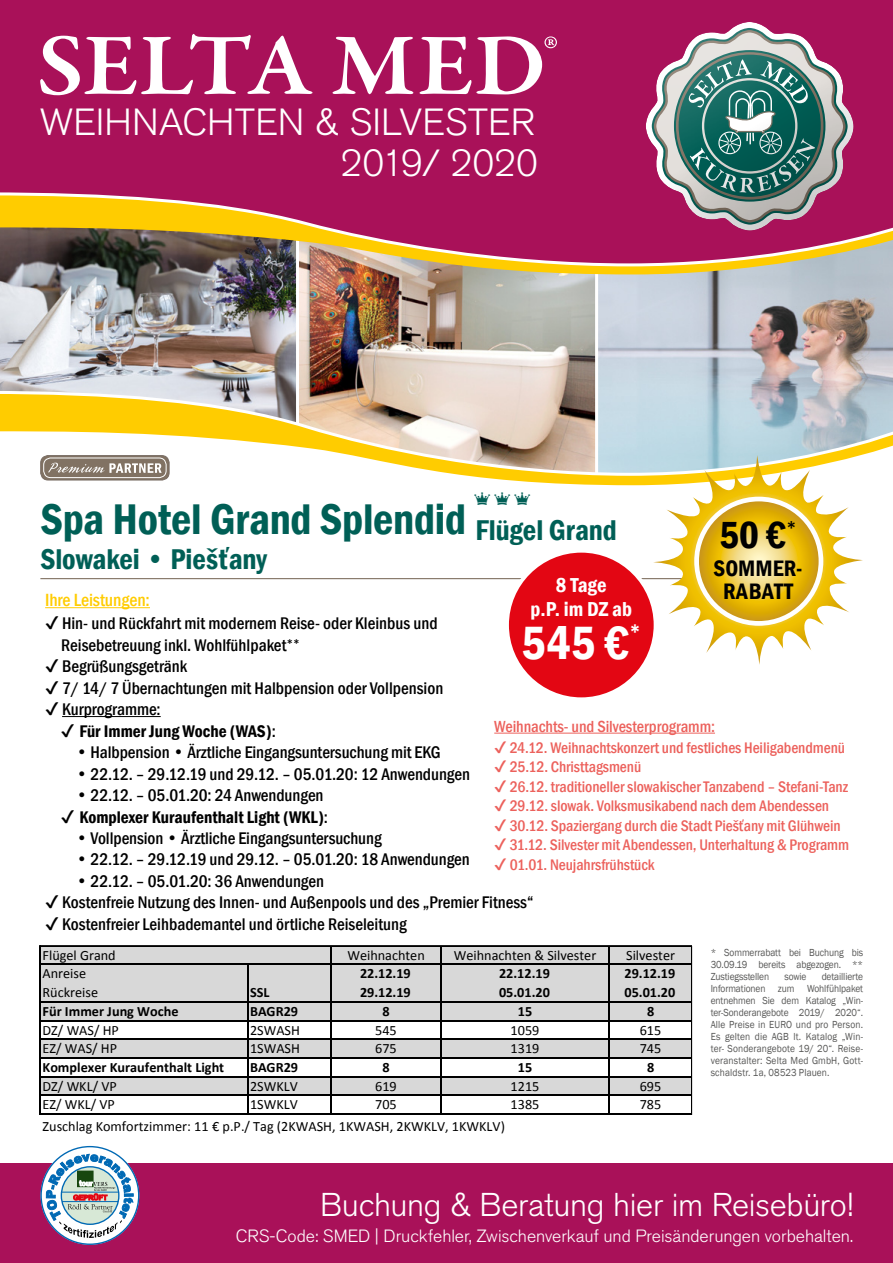
<style>
.page{position:relative;width:893px;height:1263px;background:#fff}
.page>*{position:absolute;margin:0;border:0;box-sizing:border-box;transform-origin:0 0}
.t1{font:600 condensed 48px "Franklin Gothic";color:#fff}
.t2{font:600 condensed 44.1px "Franklin Gothic";letter-spacing:-.005em;color:#005f56}
.t3{font:600 condensed 38.85px "Franklin Gothic";color:#000}
.t4{font:300 37.5px/40.5px "Akzidenz Grotesk BQ";letter-spacing:.005em;color:#fff;text-align:right}
.t5{font:300 32.7px "Akzidenz Grotesk BQ";letter-spacing:-.01em;color:#fff}
.t6{font:600 condensed 29.4px "Franklin Gothic";letter-spacing:-.005em;color:#005f56}
.t7{font:600 condensed 22.95px/23px "Franklin Gothic";color:#000;text-align:center}
.t8{font:600 condensed 20.7px/24.5px "Franklin Gothic";color:#fff;text-align:center}
.t9{font:500 condensed 18.15px "Franklin Gothic";letter-spacing:-.005em;color:#fc0}
.t10{font:300 17.7px "Akzidenz Grotesk BQ";letter-spacing:-.005em;color:#fff}
.t11{font:500 condensed 17.4px/21.5px "Franklin Gothic";color:#000}
.t12{font:600 condensed 17.4px "Franklin Gothic";color:#000}
.t13{font:500 condensed 16.5px "Franklin Gothic";letter-spacing:-.005em;color:#ec615c}
.t14{font:16.2px "Monarchbats";color:#005f56}
.t15{font:500 condensed 15.75px "Franklin Gothic";letter-spacing:-.005em;color:#ec615c}
.t16{font:14.25px/18.8px "Calibri";color:#000}
.t17{font:700 14.25px/18.8px "Calibri";color:#000}
.t18{font:10.5px/12px "Franklin Gothic";letter-spacing:-.01em;color:#575756;text-align:justify;scale:.9 1}
.s1{font-weight:500}
</style>
<div class="page">
<div style="left:0;top:1163px;width:893px;height:100px;background:#a91159"></div>
<div style="left:0;top:0;width:893px;height:300px;background:#a91159"></div>
<svg style="left:40px;top:34px;width:272px;height:61px"></svg>
<svg style="left:333px;top:37px;width:80px;height:57px"></svg>
<svg style="left:420px;top:36px;width:137px;height:58px"></svg>
<div style="left:619px;top:21px;width:259px;height:174px;background:#fff;opacity:.75"></div>
<div style="left:619px;top:49px;width:259px;height:184px;background:#000;opacity:.75"></div>
<svg style="left:41px;top:1146px;width:98px;height:99px"></svg>
<svg style="left:46px;top:1153px;width:88px;height:85px;background:#abbac7"></svg>
<img style="left:598px;top:274px;width:295px;height:115px">
<img style="left:0;top:274px;width:296px;height:115px">
<img style="left:299px;top:274px;width:296px;height:115px">
<hr style="left:296px;top:239px;width:3px;height:204px;background:#fff">
<hr style="left:595px;top:272px;width:3px;height:221px;background:#fff">
<img style="left:0;top:268px;width:893px;height:6px">
<svg style="left:0;top:191px;width:893px;height:77px"></svg>
<svg style="left:41px;top:477px;width:612px;height:8px"></svg>
<svg style="left:0;top:389px;width:893px;height:88px"></svg>
<hr style="left:40px;top:578px;width:644px;height:1px;background:#817263">
<div style="left:41px;top:946px;width:651px;height:75px;background:#d8d8d8"></div>
<div style="left:41px;top:1039px;width:651px;height:19px;background:#d8d8d8"></div>
<div style="left:41px;top:1076px;width:651px;height:19px;background:#d8d8d8"></div>
<hr style="left:39px;top:945px;width:2px;height:169px;background:#000">
<hr style="left:330px;top:946px;width:1px;height:168px;background:#000">
<hr style="left:440px;top:946px;width:1px;height:168px;background:#000">
<hr style="left:608px;top:946px;width:1px;height:168px;background:#000">
<hr style="left:691px;top:946px;width:1px;height:168px;background:#000">
<hr style="left:247px;top:965px;width:1px;height:149px;background:#000">
<hr style="left:41px;top:945px;width:651px;height:1px;background:#000">
<hr style="left:41px;top:964px;width:651px;height:1px;background:#000">
<hr style="left:41px;top:1001px;width:651px;height:1px;background:#000">
<hr style="left:41px;top:1020px;width:651px;height:1px;background:#000">
<hr style="left:41px;top:1038px;width:651px;height:2px;background:#000">
<hr style="left:41px;top:1057px;width:651px;height:1px;background:#000">
<hr style="left:41px;top:1076px;width:651px;height:1px;background:#000">
<hr style="left:41px;top:1095px;width:651px;height:1px;background:#000">
<hr style="left:41px;top:1113px;width:651px;height:1px;background:#000">
<div style="left:507px;top:551px;width:149px;height:148px;background:#e30613;border-radius:50%"></div>
<div style="left:505px;top:549px;width:153px;height:152px;border:4px solid #fff;border-radius:50%"></div>
<svg style="left:653px;top:455px;width:210px;height:210px"></svg>
<div style="left:694px;top:497px;width:129px;height:129px;background:#fff;border-radius:50%"></div>
<svg style="left:699px;top:501px;width:120px;height:120px;background:#e6bd33"></svg>
<hr style="left:45px;top:607px;width:105px;height:1px;background:#fc0">
<hr style="left:62px;top:716px;width:99px;height:1px;background:#000">
<hr style="left:494px;top:733px;width:221px;height:1px;background:#ec615c">
<h3 class="t4" style="left:40px;top:103px;width:499px">WEIHNACHTEN &amp; SILVESTER<br>2019/ 2020</h3>
<p class="t14" style="left:474px;top:490px;width:56px">E E E</p>
<h2 class="t2" style="left:40px;top:490px;width:427px">Spa Hotel Grand Splendid</h2>
<h3 class="t6" style="left:475px;top:511px;width:143px">Flügel Grand</h3>
<h3 class="t3" style="left:719px;top:509px;width:79px">50 €<sup>*</sup></h3>
<h3 class="t7" style="left:714px;top:557px;width:90px">Sommer-<br>RABATT</h3>
<h3 class="t6" style="left:40px;top:540px;width:228px">Slowakei • Piešťany</h3>
<p class="t8" style="left:530px;top:572px;width:103px">8 Tage<br>p.P. im DZ ab</p>
<h1 class="t1" style="left:522px;top:611px;width:121px">545 €<sup>*</sup></h1>
<p class="t9" style="left:45px;top:588px;width:106px">Ihre Leistungen:</p>
<p class="t11" style="left:61px;top:613px;width:378px;text-indent:-16px">✔ Hin- und Rückfahrt mit modernem Reise- oder Kleinbus und<br>Reisebetreuung inkl. Wohlfühlpaket<sup>**</sup></p>
<p class="t11" style="left:45px;top:656px;width:143px">✔ Begrüßungsgetränk</p>
<p class="t11" style="left:45px;top:677px;width:400px">✔ 7/ 14/ 7 Übernachtungen mit Halbpension oder Vollpension</p>
<p class="t11" style="left:45px;top:699px;width:117px">✔ Kurprogramme:</p>
<p class="t12" style="left:61px;top:719px;width:216px">✔ Für Immer Jung Woche (WAS)<span class="s1">:</span></p>
<p class="t11" style="left:76px;top:741px;width:366px">• Halbpension • Ärztliche Eingangsuntersuchung mit EKG</p>
<p class="t11" style="left:76px;top:763px;width:396px">• 22.12. – 29.12.19 und 29.12. – 05.01.20: 12 Anwendungen</p>
<p class="t11" style="left:76px;top:784px;width:249px">• 22.12. – 05.01.20: 24 Anwendungen</p>
<p class="t12" style="left:61px;top:805px;width:269px">✔ Komplexer Kuraufenthalt Light (WKL)<span class="s1">:</span></p>
<p class="t11" style="left:76px;top:827px;width:307px">• Vollpension • Ärztliche Eingangsuntersuchung</p>
<p class="t11" style="left:76px;top:849px;width:395px">• 22.12. – 29.12.19 und 29.12. – 05.01.20: 18 Anwendungen</p>
<p class="t11" style="left:76px;top:870px;width:250px">• 22.12. – 05.01.20: 36 Anwendungen</p>
<p class="t11" style="left:45px;top:892px;width:490px">✔ Kostenfreie Nutzung des Innen- und Außenpools und des „Premier Fitness“</p>
<p class="t11" style="left:45px;top:913px;width:363px">✔ Kostenfreier Leihbademantel und örtliche Reiseleitung</p>
<p class="t13" style="left:494px;top:715px;width:222px">Weihnachts- und Silvesterprogramm:</p>
<p class="t15" style="left:494px;top:737px;width:352px">✔ 24.12. Weihnachtskonzert und festliches Heiligabendmenü</p>
<p class="t15" style="left:494px;top:757px;width:148px">✔ 25.12. Christtagsmenü</p>
<p class="t15" style="left:494px;top:776px;width:355px">✔ 26.12. traditioneller slowakischer Tanzabend – Stefani-Tanz</p>
<p class="t15" style="left:494px;top:796px;width:336px">✔ 29.12. slowak. Volksmusikabend nach dem Abendessen</p>
<p class="t15" style="left:494px;top:815px;width:348px">✔ 30.12. Spaziergang durch die Stadt Piešťany mit Glühwein</p>
<p class="t15" style="left:494px;top:835px;width:356px">✔ 31.12. Silvester mit Abendessen, Unterhaltung &amp; Programm</p>
<p class="t15" style="left:494px;top:854px;width:162px">✔ 01.01. Neujahrsfrühstück</p>
<p class="t16" style="left:43px;top:946px;width:75px">Flügel Grand</p>
<p class="t16" style="left:43px;top:964px;width:57px">Anreise<br>Rückreise</p>
<p class="t17" style="left:250px;top:983px;width:21px">SSL</p>
<p class="t16" style="left:347px;top:946px;width:79px">Weihnachten</p>
<p class="t16" style="left:454px;top:946px;width:144px">Weihnachten &amp; Silvester</p>
<p class="t16" style="left:626px;top:946px;width:50px">Silvester</p>
<p class="t17" style="left:360px;top:964px;width:52px">22.12.19<br>29.12.19</p>
<p class="t17" style="left:499px;top:964px;width:52px">22.12.19<br>05.01.20</p>
<p class="t17" style="left:624px;top:964px;width:52px">29.12.19<br>05.01.20</p>
<p class="t17" style="left:43px;top:1002px;width:137px">Für Immer Jung Woche</p>
<p class="t17" style="left:250px;top:1002px;width:50px">BAGR29</p>
<p class="t17" style="left:382px;top:1002px;width:9px">8</p>
<p class="t17" style="left:518px;top:1002px;width:16px">15</p>
<p class="t17" style="left:647px;top:1002px;width:9px">8</p>
<p class="t16" style="left:43px;top:1020px;width:78px">DZ/ WAS/ HP</p>
<p class="t16" style="left:250px;top:1020px;width:52px">2SWASH</p>
<p class="t16" style="left:375px;top:1020px;width:23px">545</p>
<p class="t16" style="left:511px;top:1020px;width:30px">1059</p>
<p class="t16" style="left:640px;top:1020px;width:23px">615</p>
<p class="t16" style="left:43px;top:1039px;width:76px">EZ/ WAS/ HP</p>
<p class="t16" style="left:250px;top:1039px;width:52px">1SWASH</p>
<p class="t16" style="left:375px;top:1039px;width:23px">675</p>
<p class="t16" style="left:511px;top:1039px;width:30px">1319</p>
<p class="t16" style="left:640px;top:1039px;width:23px">745</p>
<p class="t17" style="left:43px;top:1058px;width:183px">Komplexer Kuraufenthalt Light</p>
<p class="t17" style="left:250px;top:1058px;width:50px">BAGR29</p>
<p class="t17" style="left:382px;top:1058px;width:9px">8</p>
<p class="t17" style="left:518px;top:1058px;width:16px">15</p>
<p class="t17" style="left:647px;top:1058px;width:9px">8</p>
<p class="t16" style="left:43px;top:1076px;width:76px">DZ/ WKL/ VP</p>
<p class="t16" style="left:250px;top:1076px;width:49px">2SWKLV</p>
<p class="t16" style="left:375px;top:1076px;width:23px">619</p>
<p class="t16" style="left:511px;top:1076px;width:30px">1215</p>
<p class="t16" style="left:640px;top:1076px;width:23px">695</p>
<p class="t16" style="left:43px;top:1095px;width:74px">EZ/ WKL/ VP</p>
<p class="t16" style="left:250px;top:1095px;width:49px">1SWKLV</p>
<p class="t16" style="left:375px;top:1095px;width:23px">705</p>
<p class="t16" style="left:511px;top:1095px;width:30px">1385</p>
<p class="t16" style="left:640px;top:1095px;width:23px">785</p>
<p class="t16" style="left:43px;top:1117px;width:464px">Zuschlag Komfortzimmer: 11 € p.P./ Tag (2KWASH, 1KWASH, 2KWKLV, 1KWKLV)</p>
<p class="t18" style="left:711px;top:947px;width:171px">* Sommerrabatt bei Buchung bis 30.09.19 bereits abgezogen. ** Zustiegsstellen</p>
<p class="t18" style="left:711px;top:971px;width:171px;text-indent:111px">detaillierte Informationen zum Wohlfühlpaket entnehmen Sie dem Katalog „Win&shy;ter-Sonderangebote 2019/ 2020“.<br>Alle Preise in EURO und pro Person.<br>Es gelten die AGB lt. Katalog „Win&shy;ter- Sonderangebote 19/ 20“. Reise&shy;veranstalter: Selta Med GmbH, Gott&shy;schaldstr. 1a, 08523 Plauen.</p>
<p class="t18" style="left:784px;top:971px;width:26px">sowie</p>
<h3 class="t5" style="left:320px;top:1186px;width:534px">Buchung &amp; Beratung hier im Reisebüro!</h3>
<p class="t10" style="left:236px;top:1226px;width:619px">CRS-Code: SMED | Druckfehler, Zwischenverkauf und Preisänderungen vorbehalten.</p>
</div>
